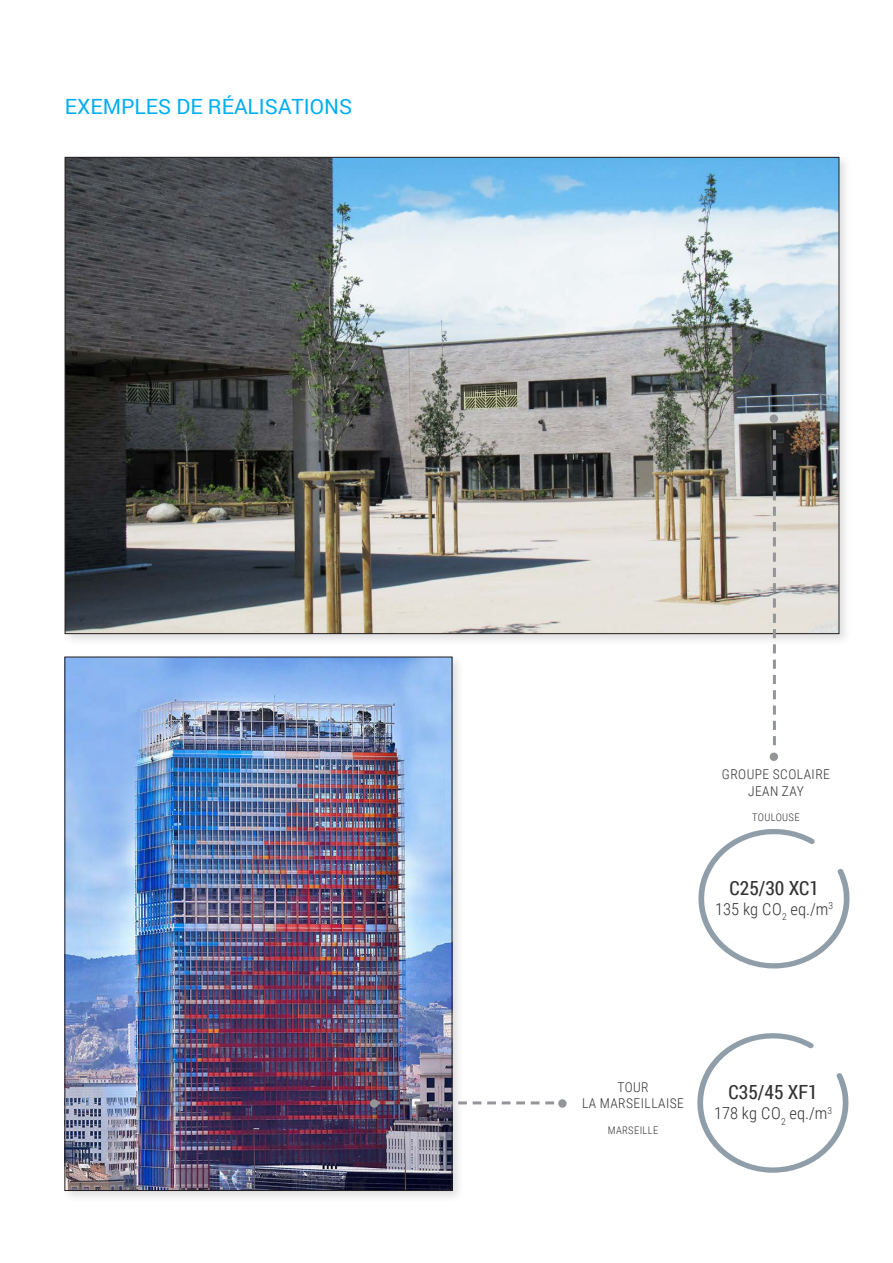
<style>
.page{position:relative;width:893px;height:1263px;background:#fff}
.page>*{position:absolute;margin:0;border:0;box-sizing:border-box;transform-origin:0 0}
.t1{font:21px "Roboto";color:#00aeef}
.t2{font:19.5px "Roboto Condensed";color:#333233}
.t3{font:300 16.5px "Roboto Condensed";color:#333233}
.t4{font:300 13.5px/16.2px "Roboto Condensed";letter-spacing:.035em;color:#333233;text-align:center}
.t5{font:300 10.5px "Roboto Condensed";letter-spacing:.035em;color:#333233}
</style>
<div class="page">
<div style="left:61px;top:153px;width:791px;height:493px;background:#231f20;opacity:.15"></div>
<img style="left:67px;top:159px;width:770px;height:473px">
<div style="left:61px;top:653px;width:404px;height:550px;background:#231f20;opacity:.15"></div>
<img style="left:67px;top:659px;width:383px;height:530px">
<svg style="left:773px;top:430px;width:3px;height:315px"></svg>
<div style="left:770px;top:414px;width:8px;height:9px;background:#939598;border-radius:50%"></div>
<div style="left:770px;top:752px;width:8px;height:9px;background:#939598;border-radius:50%"></div>
<svg style="left:698px;top:829px;width:152px;height:139px"></svg>
<svg style="left:378px;top:1101px;width:176px;height:3px"></svg>
<div style="left:370px;top:1099px;width:8px;height:9px;background:#939598;border-radius:50%"></div>
<div style="left:558px;top:1099px;width:9px;height:9px;background:#939598;border-radius:50%"></div>
<svg style="left:697px;top:1033px;width:152px;height:140px"></svg>
<h1 class="t1" style="left:65px;top:92px;width:289px">EXEMPLES DE RÉALISATIONS</h1>
<p class="t4" style="left:722px;top:766px;width:110px">GROUPE SCOLAIRE<br>JEAN ZAY</p>
<p class="t5" style="left:752px;top:810px;width:49px">TOULOUSE</p>
<h2 class="t2" style="left:729px;top:875px;width:91px">C25/30 XC1</h2>
<p class="t3" style="left:715px;top:897px;width:119px">135 kg CO<sub>2</sub> eq./m<sup>3</sup></p>
<p class="t4" style="left:582px;top:1079px;width:103px">TOUR<br>LA MARSEILLAISE</p>
<p class="t5" style="left:608px;top:1122px;width:52px">MARSEILLE</p>
<h2 class="t2" style="left:729px;top:1079px;width:91px">C35/45 XF1</h2>
<p class="t3" style="left:714px;top:1102px;width:119px">178 kg CO<sub>2</sub> eq./m<sup>3</sup></p>
</div>
